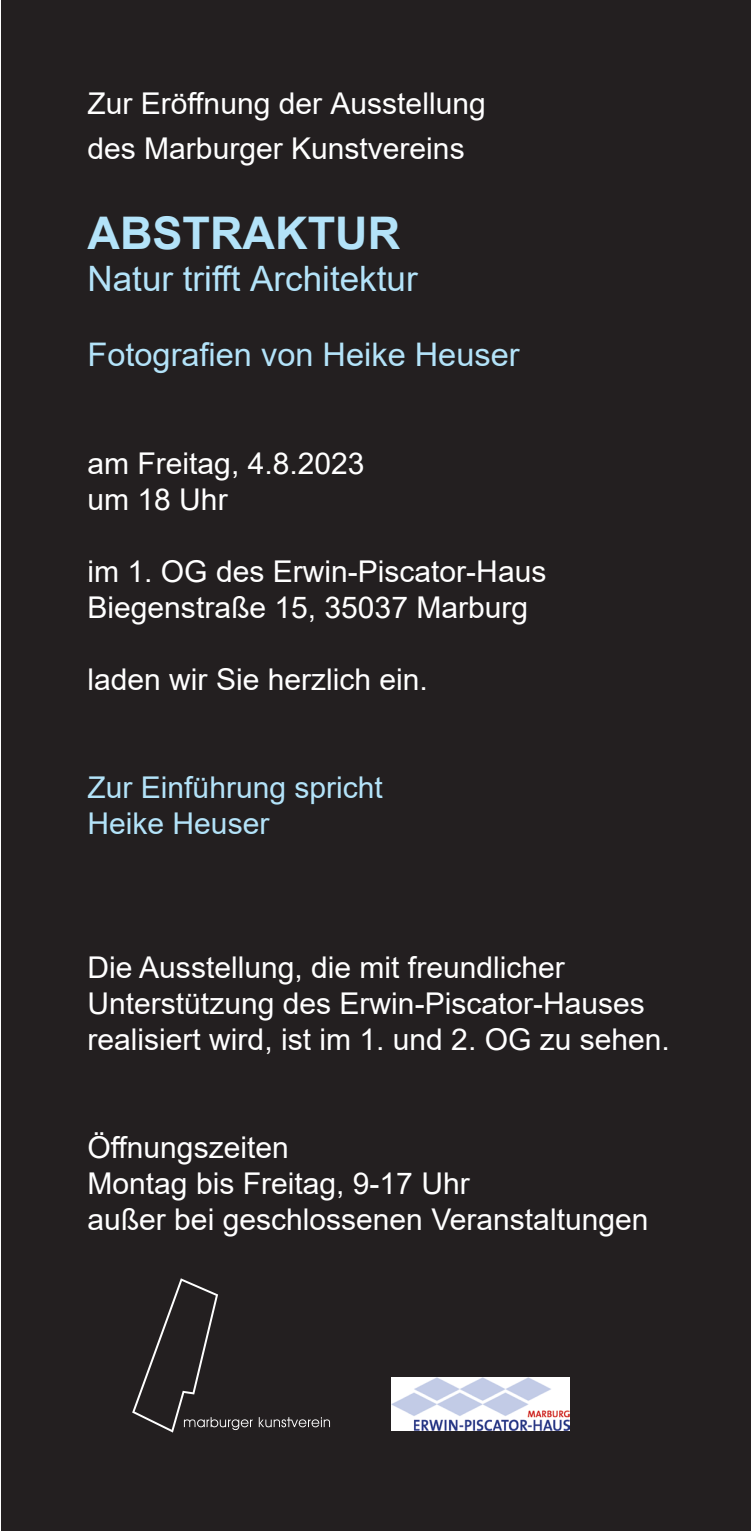
<style>
.page{position:relative;width:752px;height:1531px;background:#fff}
.page>*{position:absolute;margin:0;border:0;box-sizing:border-box;transform-origin:0 0}
.t1{font:700 45px "Arial";color:#b3e3f9}
.t2{font:35px "Arial";color:#b3e3f9}
.t3{font:32.5px "Arial";color:#b3e3f9}
.t4{font:30px/36px "Arial";color:#fff}
.t5{font:30px/36px "Arial";color:#b3e3f9}
</style>
<div class="page">
<div style="left:1px;top:0;width:749px;height:1531px;background:#231f20"></div>
<img style="left:392px;top:1377px;width:177px;height:53px">
<svg style="left:132px;top:1278px;width:198px;height:154px"></svg>
<p class="t4" style="left:87px;top:81px;width:399px;line-height:45px">Zur Eröffnung der Ausstellung des Marburger Kunstvereins</p>
<p class="t1" style="left:87px;top:201px;width:314px">ABSTRAKTUR</p>
<p class="t2" style="left:87px;top:255px;width:331px">Natur trifft Architektur</p>
<p class="t3" style="left:87px;top:332px;width:433px">Fotografien von Heike Heuser</p>
<p class="t4" style="left:87px;top:445px;width:278px">am Freitag, 4.8.2023 um 18 Uhr</p>
<p class="t4" style="left:87px;top:553px;width:460px">im 1. OG des Erwin-Piscator-Haus<br>Biegenstraße 15, 35037 Marburg</p>
<p class="t4" style="left:87px;top:661px;width:342px">laden wir Sie herzlich ein.</p>
<p class="t5" style="left:87px;top:769px;width:297px">Zur Einführung spricht<br>Heike Heuser</p>
<p class="t4" style="left:87px;top:949px;width:583px">Die Ausstellung, die mit freundlicher<br>Unterstützung des Erwin-Piscator-Hauses realisiert wird, ist im 1. und 2. OG zu sehen.</p>
<p class="t4" style="left:87px;top:1129px;width:562px">Öffnungszeiten<br>Montag bis Freitag, 9-17 Uhr<br>außer bei geschlossenen Veranstaltungen</p>
</div>
